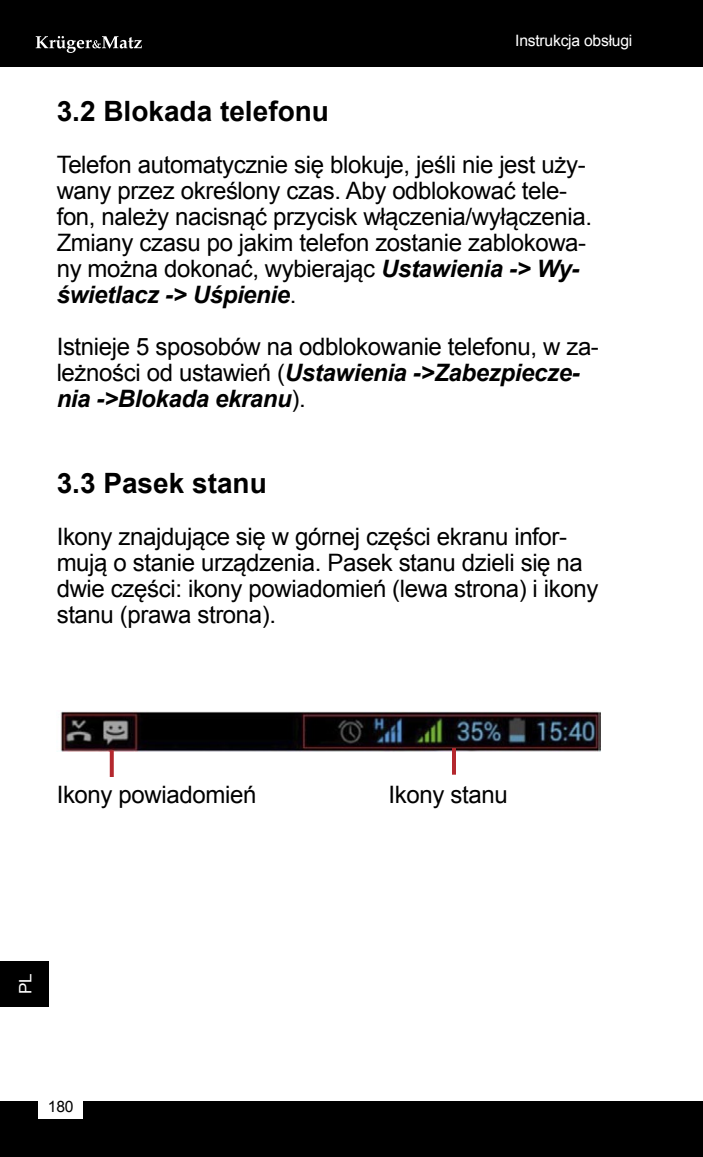
<style>
.page{position:relative;width:703px;height:1157px;background:#fff}
.page>*{position:absolute;margin:0;border:0;box-sizing:border-box;transform-origin:0 0}
.t1{font:700 28px "Arial";color:#000}
.t2{font:24px/26px "Arial";letter-spacing:-.015em;color:#000}
.t3{font:17.2px "Arial";color:#fff}
.t4{font:15.6px "Arial";letter-spacing:-.015em;color:#fff}
.t5{font:15.6px "Arial";color:#000}
.s1{font-weight:700;font-style:italic}
</style>
<div class="page">
<div style="left:0;top:0;width:703px;height:67px;background:#000"></div>
<svg style="left:36px;top:36px;width:106px;height:17px"></svg>
<div style="left:0;top:1101px;width:703px;height:56px;background:#000"></div>
<div style="left:39px;top:1095px;width:44px;height:24px;background:#fff"></div>
<div style="left:0;top:961px;width:48px;height:45px;background:#000"></div>
<img style="left:60px;top:710px;width:541px;height:41px">
<svg style="left:110px;top:750px;width:4px;height:27px"></svg>
<hr style="left:452px;top:748px;width:4px;height:26px;background:#b4282e">
<p class="t4" style="left:515px;top:30px;width:119px">Instrukcja obsługi</p>
<p class="t1" style="left:57px;top:93px;width:274px">3.2 Blokada telefonu</p>
<p class="t2" style="left:57px;top:152px;width:537px">Telefon automatycznie się blokuje, jeśli nie jest uży&shy;wany przez określony czas. Aby odblokować tele&shy;fon, należy nacisnąć przycisk włączenia/wyłączenia.<br>Zmiany czasu po jakim telefon zostanie zablokowa&shy;ny można dokonać, wybierając <span class="s1">Ustawienia -&gt; Wy&shy;świetlacz -&gt; Uśpienie</span>.</p>
<p class="t2" style="left:57px;top:334px;width:544px">Istnieje 5 sposobów na odblokowanie telefonu, w za&shy;leżności od ustawień (<span class="s1">Ustawienia -&gt;Zabezpiecze&shy;nia -&gt;Blokada ekranu</span>).</p>
<p class="t1" style="left:57px;top:464px;width:212px">3.3 Pasek stanu</p>
<p class="t2" style="left:57px;top:524px;width:543px">Ikony znajdujące się w górnej części ekranu infor&shy;mują o stanie urządzenia. Pasek stanu dzieli się na dwie części: ikony powiadomień (lewa strona) i ikony stanu (prawa strona).</p>
<p class="t2" style="left:57px;top:781px;width:201px">Ikony powiadomień</p>
<p class="t2" style="left:389px;top:781px;width:121px">Ikony stanu</p>
<p class="t3" style="left:14px;top:994px;width:22px;rotate:-90deg">PL</p>
<p class="t5" style="left:48px;top:1096px;width:27px">180</p>
</div>
